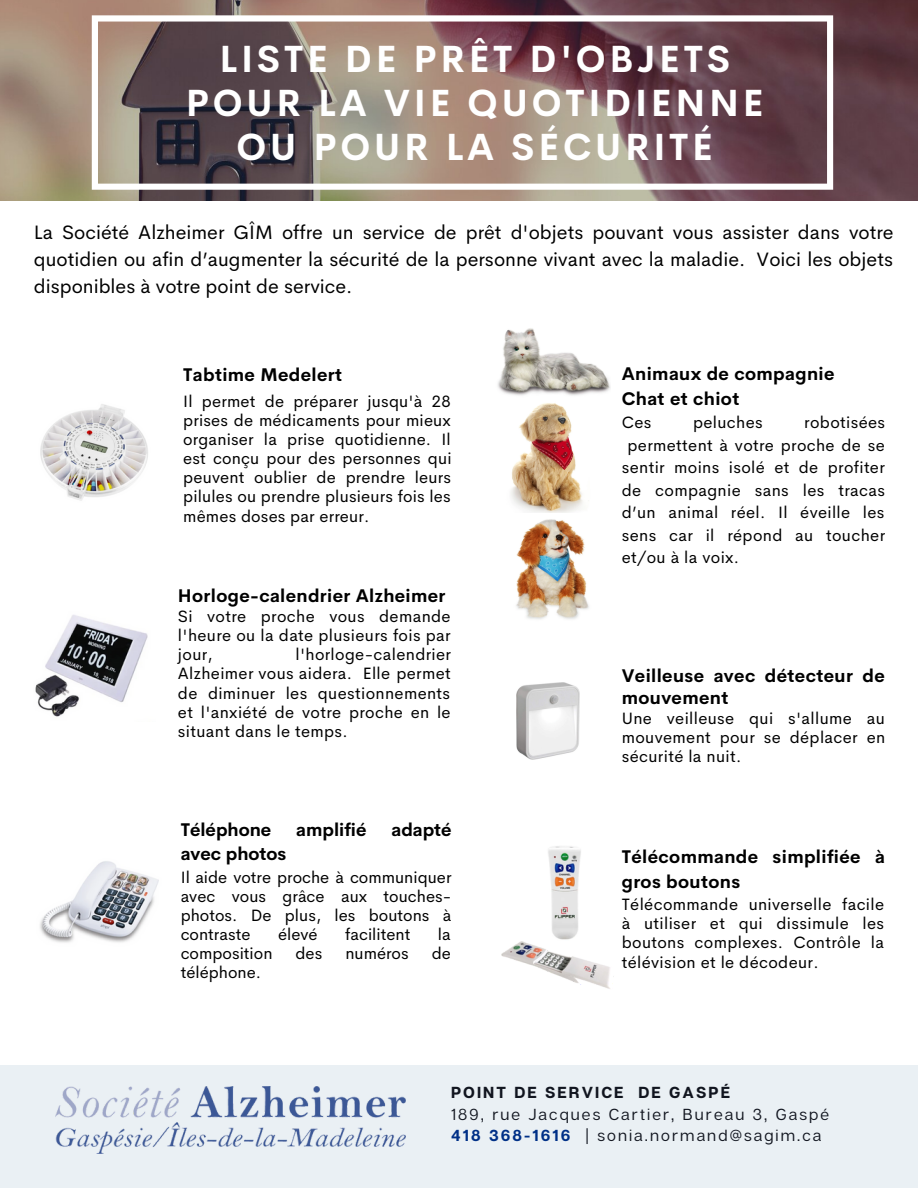
<style>
.page{position:relative;width:918px;height:1188px;background:#fff}
.page>*{position:absolute;margin:0;border:0;box-sizing:border-box;transform-origin:0 0}
.t1{font:700 37.05px/44.4px "Cerebri Sans";letter-spacing:.1em;color:#fff;text-align:center}
.t2{font:19.5px/27px "Cerebri Sans";color:#000;text-align:justify}
.t3{font:700 18px/24.8px "Cerebri Sans";letter-spacing:.02em;color:#000}
.t4{font:700 18px "Cerebri Sans";color:#000}
.t5{font:16.5px/19.2px "Cerebri Sans";letter-spacing:.02em;color:#000;text-align:justify}
.t6{font:16.5px "Cerebri Sans";color:#000}
.t7{font:15.9px "Articulat CF";letter-spacing:.13em;color:#11151f}
.t8{font:700 15.9px "Articulat CF";letter-spacing:.13em;color:#11151f}
.s1{font-weight:700;color:#003087}
</style>
<div class="page">
<img style="left:0;top:0;width:918px;height:200px">
<svg style="left:92px;top:15px;width:741px;height:175px;background:#87716f"></svg>
<img style="left:40px;top:404px;width:108px;height:97px">
<img style="left:40px;top:861px;width:119px;height:82px">
<div style="left:0;top:1065px;width:918px;height:123px;background:#eaf0f4"></div>
<img style="left:55px;top:1087px;width:350px;height:66px">
<img style="left:548px;top:846px;width:33px;height:71px">
<img style="left:501px;top:917px;width:113px;height:72px">
<img style="left:498px;top:328px;width:112px;height:68px">
<img style="left:511px;top:403px;width:72px;height:110px">
<img style="left:35px;top:615px;width:113px;height:102px">
<img style="left:516px;top:519px;width:73px;height:100px">
<img style="left:516px;top:683px;width:63px;height:76px">
<p class="t1" style="left:186px;top:36px;width:579px">LISTE DE PRÊT D'OBJETS<br>POUR LA VIE QUOTIDIENNE<br>OU POUR LA SÉCURITÉ</p>
<p class="t2" style="left:34px;top:219px;width:861px">La Société Alzheimer GÎM offre un service de prêt d'objets pouvant vous assister dans votre quotidien ou afin d’augmenter la sécurité de la personne vivant avec la maladie. Voici les objets disponibles à votre point de service.</p>
<p class="t3" style="left:183px;top:362px;width:160px">Tabtime Medelert</p>
<p class="t5" style="left:183px;top:391px;width:270px">Il permet de préparer jusqu'à 28 prises de médicaments pour mieux organiser la prise quotidienne. Il est conçu pour des personnes qui peuvent oublier de prendre leurs pilules ou prendre plusieurs fois les mêmes doses par erreur.</p>
<p class="t3" style="left:178px;top:583px;width:269px">Horloge-calendrier Alzheimer</p>
<p class="t5" style="left:178px;top:607px;width:274px">Si votre proche vous demande l'heure ou la date plusieurs fois par jour,</p>
<p class="t5" style="left:178px;top:645px;width:275px;text-indent:118px">l'horloge-calendrier Alzheimer vous aidera. Elle permet de diminuer les questionnements et l'anxiété de votre proche en le situant dans le temps.</p>
<p class="t4" style="left:181px;top:818px;width:92px">Téléphone</p>
<p class="t4" style="left:296px;top:818px;width:72px">amplifié</p>
<p class="t3" style="left:391px;top:817px;width:62px">adapté</p>
<p class="t4" style="left:181px;top:842px;width:107px">avec photos</p>
<p class="t5" style="left:181px;top:867px;width:272px">Il aide votre proche à communiquer avec vous grâce aux touches&shy;photos. De plus, les boutons à contraste</p>
<p class="t5" style="left:278px;top:925px;width:41px">élevé</p>
<p class="t6" style="left:345px;top:924px;width:67px">facilitent</p>
<p class="t5" style="left:438px;top:925px;width:14px">la</p>
<p class="t6" style="left:181px;top:943px;width:93px">composition</p>
<p class="t5" style="left:296px;top:944px;width:28px">des</p>
<p class="t6" style="left:345px;top:943px;width:65px">numéros</p>
<p class="t5" style="left:432px;top:944px;width:21px">de</p>
<p class="t6" style="left:181px;top:962px;width:82px">téléphone.</p>
<p class="t3" style="left:622px;top:361px;width:214px">Animaux de compagnie</p>
<p class="t3" style="left:622px;top:386px;width:119px">Chat et chiot</p>
<p class="t5" style="left:622px;top:413px;width:31px">Ces</p>
<p class="t5" style="left:693px;top:413px;width:71px">peluches</p>
<p class="t5" style="left:804px;top:413px;width:82px">robotisées</p>
<p class="t5" style="left:628px;top:435px;width:259px">permettent à votre proche de se</p>
<p class="t5" style="left:622px;top:458px;width:265px">sentir moins isolé et de profiter</p>
<p class="t5" style="left:622px;top:480px;width:265px">de compagnie sans les tracas</p>
<p class="t5" style="left:622px;top:503px;width:264px">d’un animal réel. Il éveille les</p>
<p class="t5" style="left:622px;top:525px;width:265px">sens car il répond au toucher</p>
<p class="t5" style="left:622px;top:548px;width:119px">et/ou à la voix.</p>
<p class="t3" style="left:622px;top:665px;width:264px;line-height:21.3px">Veilleuse avec détecteur de mouvement</p>
<p class="t5" style="left:622px;top:709px;width:265px">Une veilleuse qui s'allume au mouvement pour se déplacer en sécurité la nuit.</p>
<p class="t3" style="left:622px;top:844px;width:265px">Télécommande simplifiée à gros boutons</p>
<p class="t5" style="left:622px;top:895px;width:264px">Télécommande universelle facile à utiliser et qui dissimule les boutons complexes. Contrôle la télévision et le décodeur.</p>
<p class="t8" style="left:451px;top:1083px;width:280px">POINT DE SERVICE DE GASPÉ</p>
<p class="t7" style="left:451px;top:1104px;width:379px">189, rue Jacques Cartier, Bureau 3, Gaspé</p>
<p class="t7" style="left:451px;top:1126px;width:372px"><span class="s1">418 368-1616</span> | sonia.normand@sagim.ca</p>
</div>
